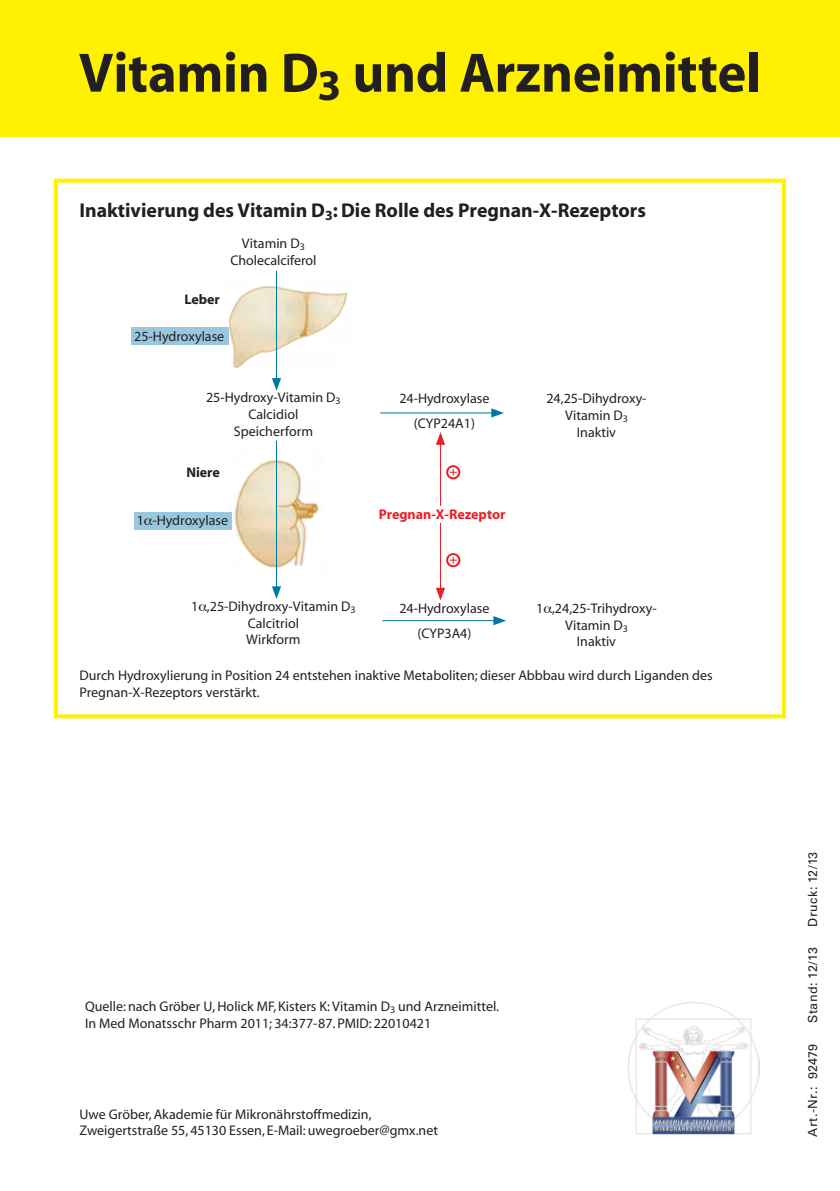
<style>
.page{position:relative;width:840px;height:1191px;background:#fff}
.page>*{position:absolute;margin:0;border:0;box-sizing:border-box;transform-origin:0 0}
.t1{font:700 56px "Myriad";letter-spacing:-.005em;color:#231f20}
.t2{font:700 20px "Myriad";color:#231f20}
.t3{font:14px/16.8px "Myriad";color:#231f20;text-align:center}
.t4{font:700 14px "Myriad";color:#ee1d23}
.t5{font:700 14px "Myriad";color:#231f20}
.t6{font:12.4px "Univers";letter-spacing:.025em;color:#231f20}
</style>
<div class="page">
<div style="left:54px;top:179px;width:731px;height:539px;border:4px solid #fff101"></div>
<div style="left:0;top:0;width:839px;height:136px;background:#fff101"></div>
<img style="left:628px;top:1002px;width:131px;height:132px">
<img style="left:224px;top:286px;width:124px;height:83px">
<img style="left:230px;top:459px;width:89px;height:109px">
<hr style="left:380px;top:412px;width:114px;height:1px;background:#0076a3">
<svg style="left:491px;top:408px;width:12px;height:9px"></svg>
<hr style="left:276px;top:441px;width:1px;height:148px;background:#0076a3">
<svg style="left:272px;top:586px;width:9px;height:13px"></svg>
<hr style="left:276px;top:271px;width:1px;height:110px;background:#0076a3">
<svg style="left:272px;top:378px;width:9px;height:13px"></svg>
<hr style="left:440px;top:523px;width:1px;height:68px;background:#ee1d23">
<svg style="left:436px;top:588px;width:9px;height:12px"></svg>
<hr style="left:440px;top:441px;width:1px;height:65px;background:#ee1d23">
<svg style="left:436px;top:432px;width:9px;height:13px"></svg>
<div style="left:446px;top:465px;width:14px;height:14px;border:2px solid #ee1d23;border-radius:50%"></div>
<svg style="left:449px;top:469px;width:7px;height:7px"></svg>
<div style="left:446px;top:553px;width:14px;height:14px;border:2px solid #ee1d23;border-radius:50%"></div>
<svg style="left:449px;top:557px;width:7px;height:6px"></svg>
<hr style="left:382px;top:620px;width:114px;height:1px;background:#0076a3">
<svg style="left:493px;top:616px;width:13px;height:9px"></svg>
<div style="left:131px;top:328px;width:97px;height:17px;background:#98c8df"></div>
<div style="left:135px;top:513px;width:97px;height:17px;background:#98c8df"></div>
<h1 class="t1" style="left:79px;top:44px;width:683px">Vitamin D<sub>3</sub> und Arzneimittel</h1>
<h2 class="t2" style="left:79px;top:200px;width:568px">Inaktivierung des Vitamin D<sub>3</sub>: Die Rolle des Pregnan-X-Rezeptors</h2>
<p class="t3" style="left:230px;top:236px;width:88px">Vitamin D<sub>3<br></sub>Cholecalciferol</p>
<p class="t5" style="left:184px;top:292px;width:37px">Leber</p>
<p class="t3" style="left:134px;top:329px;width:91px">25-Hydroxylase</p>
<p class="t3" style="left:206px;top:389px;width:136px">25-Hydroxy-Vitamin D<sub>3<br></sub>Calcidiol<br>Speicherform</p>
<p class="t5" style="left:186px;top:465px;width:35px">Niere</p>
<p class="t3" style="left:137px;top:513px;width:93px">1 -Hydroxylase</p>
<p class="t3" style="left:399px;top:386px;width:91px;line-height:25.2px">24-Hydroxylase (CYP24A1)</p>
<p class="t4" style="left:378px;top:507px;width:128px">Pregnan-X-Rezeptor</p>
<p class="t3" style="left:191px;top:598px;width:166px">1 ,25-Dihydroxy-Vitamin D<sub>3<br></sub>Calcitriol<br>Wirkform</p>
<p class="t3" style="left:399px;top:596px;width:91px;line-height:25.2px">24-Hydroxylase (CYP3A4)</p>
<p class="t3" style="left:546px;top:390px;width:102px">24,25-Dihydroxy-<br>Vitamin D<sub>3<br></sub>Inaktiv</p>
<p class="t3" style="left:536px;top:600px;width:122px">1 ,24,25-Trihydroxy-<br>Vitamin D<sub>3<br></sub>Inaktiv</p>
<p class="t3" style="left:79px;top:667px;width:634px;text-align:left">Durch Hydroxylierung in Position 24 entstehen inaktive Metaboliten; dieser Abbbau wird durch Liganden des<br>Pregnan-X-Rezeptors verstärkt.</p>
<p class="t3" style="left:85px;top:998px;width:415px;text-align:left">Quelle: nach Gröber U, Holick MF, Kisters K: Vitamin D<sub>3</sub> und Arzneimittel.<br>In Med Monatsschr Pharm 2011; 34:377-87. PMID: 22010421</p>
<p class="t3" style="left:79px;top:1106px;width:360px;text-align:left">Uwe Gröber, Akademie für Mikronährstoffmedizin,<br>Zweigertstraße 55, 45130 Essen, E-Mail: uwegroeber@gmx.net</p>
<p class="t6" style="left:805px;top:926px;width:76px;rotate:-90deg">Druck: 12/13</p>
<p class="t6" style="left:805px;top:1023px;width:77px;rotate:-90deg">Stand: 12/13</p>
<p class="t6" style="left:805px;top:1136px;width:94px;rotate:-90deg">Art.-Nr.: 92479</p>
</div>
